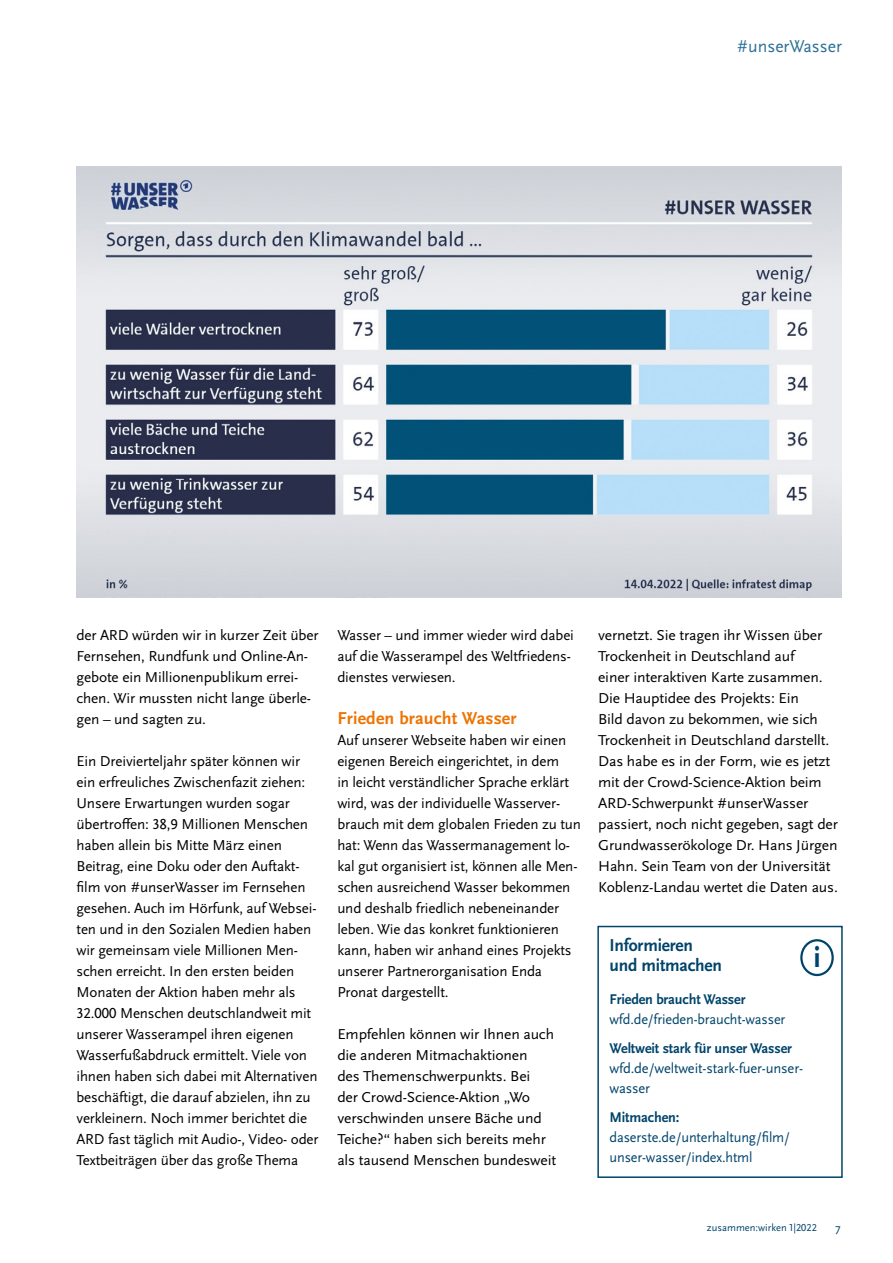
<style>
.page{position:relative;width:893px;height:1263px;background:#fff}
.page>*{position:absolute;margin:0;border:0;box-sizing:border-box;transform-origin:0 0}
.t1{font:700 29.7px "Scala Sans Pro";color:#00446b}
.t2{font:700 18px/20.2px "Scala Sans Pro";letter-spacing:-.01em;color:#00446b}
.t3{font:700 18px "Scala Sans Pro";letter-spacing:.01em;color:#ee7402}
.t4{font:18px "Scala Sans Pro";color:#2c7095}
.t5{font:15px/21px "Scala Sans Pro";letter-spacing:-.01em;color:#000}
.t6{font:15px/21px "Scala Sans Pro";letter-spacing:-.01em;color:#000;scale:1.04 1}
.t7{font:14.7px/20.2px "Scala Sans Pro";letter-spacing:-.01em;color:#00446b}
.t8{font:12px "Scala Sans Pro";color:#00446b}
.t9{font:10.5px "Scala Sans Pro";color:#00446b}
.s1{font-weight:700}
</style>
<div class="page">
<img style="left:77px;top:167px;width:765px;height:430px">
<div style="left:597px;top:926px;width:246px;height:252px;border:2px solid #00446b"></div>
<div style="left:800px;top:939px;width:34px;height:37px;border:2px solid #00446b;border-radius:50%"></div>
<p class="t4" style="left:737px;top:36px;width:107px">#unserWasser</p>
<p class="t5" style="left:77px;top:624px;width:244px">der ARD würden wir in kurzer Zeit über Fernsehen, Rundfunk und Online-An&shy;gebote ein Millionenpublikum errei&shy;chen. Wir mussten nicht lange überle&shy;gen – und sagten zu.</p>
<p class="t5" style="left:77px;top:750px;width:243px">Ein Dreivierteljahr später können wir ein erfreuliches Zwischenfazit ziehen:<br>Unsere Erwartungen wurden sogar übertroffen: 38,9 Millionen Menschen haben allein bis Mitte März einen Beitrag, eine Doku oder den Auftakt&shy;film von #unserWasser im Fernsehen gesehen. Auch im Hörfunk, auf Websei&shy;ten und in den Sozialen Medien haben wir gemeinsam viele Millionen Men&shy;schen erreicht. In den ersten beiden Monaten der Aktion haben mehr als 32.000 Menschen deutschlandweit mit unserer Wasserampel ihren eigenen Wasserfußabdruck ermittelt. Viele von ihnen haben sich dabei mit Alternativen beschäftigt, die darauf abzielen, ihn zu verkleinern. Noch immer berichtet die ARD fast täglich mit Audio-, Video- oder Textbeiträgen über das große Thema</p>
<p class="t5" style="left:337px;top:624px;width:238px">Wasser – und immer wieder wird dabei auf die Wasserampel des Weltfriedens&shy;dienstes verwiesen.</p>
<p class="t3" style="left:337px;top:707px;width:181px">Frieden braucht Wasser</p>
<p class="t5" style="left:337px;top:729px;width:245px">Auf unserer Webseite haben wir einen eigenen Bereich eingerichtet, in dem<br>in leicht verständlicher Sprache erklärt wird, was der individuelle Wasserver&shy;brauch mit dem globalen Frieden zu tun hat: Wenn das Wassermanagement lo&shy;kal gut organisiert ist, können alle Men&shy;schen ausreichend Wasser bekommen und deshalb friedlich nebeneinander leben. Wie das konkret funktionieren kann, haben wir anhand eines Projekts unserer Partnerorganisation Enda Pronat dargestellt.</p>
<p class="t6" style="left:337px;top:1023px;width:212px">Empfehlen können wir Ihnen auch die anderen Mitmachaktionen<br>des Themenschwerpunkts. Bei<br>der Crowd-Science-Aktion „Wo verschwinden unsere Bäche und<br>Teiche?“ haben sich bereits mehr als tausend Menschen bundesweit</p>
<p class="t6" style="left:598px;top:624px;width:232px">vernetzt. Sie tragen ihr Wissen über Trockenheit in Deutschland auf<br>einer interaktiven Karte zusammen.<br>Die Hauptidee des Projekts: Ein<br>Bild davon zu bekommen, wie sich Trockenheit in Deutschland darstellt.<br>Das habe es in der Form, wie es jetzt mit der Crowd-Science-Aktion beim ARD-Schwerpunkt #unserWasser passiert, noch nicht gegeben, sagt der Grundwasserökologe Dr. Hans Jürgen Hahn. Sein Team von der Universität Koblenz-Landau wertet die Daten aus.</p>
<p class="t2" style="left:609px;top:935px;width:114px">Informieren und mitmachen</p>
<p class="t7" style="left:609px;top:989px;width:177px"><span class="s1">Frieden braucht Wasser </span>wfd.de/frieden-braucht-wasser</p>
<p class="t7" style="left:609px;top:1038px;width:195px"><span class="s1">Weltweit stark für unser Wasser </span>wfd.de/weltweit-stark-fuer-unser&shy;wasser</p>
<p class="t7" style="left:609px;top:1107px;width:182px"><span class="s1">Mitmachen: </span>daserste.de/unterhaltung/film/ unser-wasser/index.html</p>
<p class="t1" style="left:813px;top:941px;width:9px">i</p>
<p class="t9" style="left:707px;top:1222px;width:112px">zusammen:wirken 1|2022</p>
<p class="t8" style="left:835px;top:1222px;width:7px">7</p>
</div>
